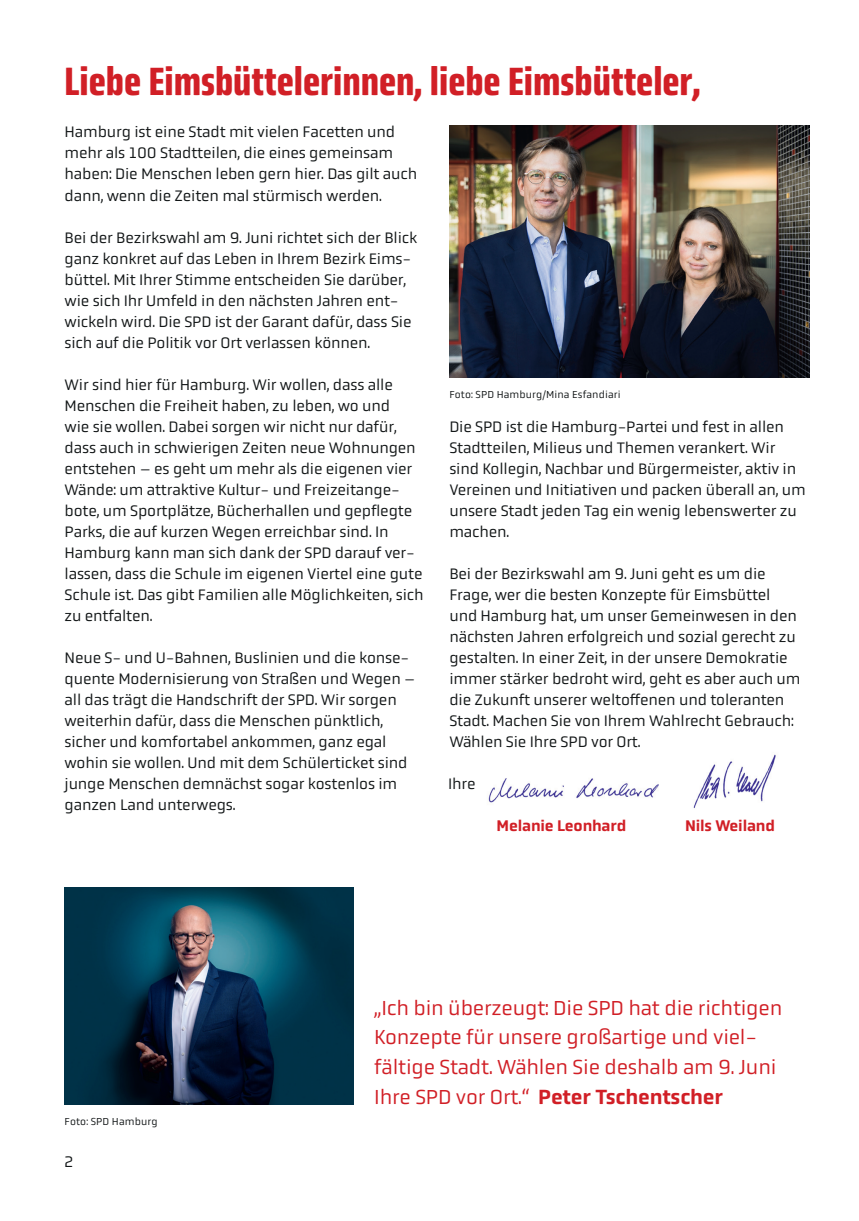
<style>
.page{position:relative;width:859px;height:1221px;background:#fff}
.page>*{position:absolute;margin:0;border:0;box-sizing:border-box;transform-origin:0 0}
.t1{font:500 40.25px "Obvia Condensed";color:#d11f26}
.t2{font:21px/29.8px "Obvia";letter-spacing:-.01em;color:#d11f26}
.t3{font:15.75px/21px "Obvia";letter-spacing:-.01em;color:#121617}
.t4{font:500 15.75px "Obvia";letter-spacing:-.01em;color:#d11f26}
.t5{font:10.5px "Obvia";letter-spacing:.01em;color:#121617}
.s1{font-weight:500}
</style>
<div class="page">
<img style="left:488px;top:778px;width:171px;height:25px">
<img style="left:693px;top:754px;width:83px;height:55px">
<img style="left:449px;top:125px;width:360px;height:252px">
<img style="left:64px;top:887px;width:289px;height:217px">
<h1 class="t1" style="left:64px;top:57px;width:637px">Liebe Eimsbüttelerinnen, liebe Eimsbütteler,</h1>
<p class="t3" style="left:64px;top:122px;width:354px">Hamburg ist eine Stadt mit vielen Facetten und mehr als 100 Stadtteilen, die eines gemeinsam haben: Die Menschen leben gern hier. Das gilt auch dann, wenn die Zeiten mal stürmisch werden.</p>
<p class="t3" style="left:64px;top:227px;width:354px">Bei der Bezirkswahl am 9. Juni richtet sich der Blick ganz konkret auf das Leben in Ihrem Bezirk Eims&shy;büttel. Mit Ihrer Stimme entscheiden Sie darüber, wie sich Ihr Umfeld in den nächsten Jahren ent&shy;wickeln wird. Die SPD ist der Garant dafür, dass Sie sich auf die Politik vor Ort verlassen können.</p>
<p class="t3" style="left:64px;top:374px;width:360px">Wir sind hier für Hamburg. Wir wollen, dass alle Menschen die Freiheit haben, zu leben, wo und<br>wie sie wollen. Dabei sorgen wir nicht nur dafür, dass auch in schwierigen Zeiten neue Wohnungen entstehen – es geht um mehr als die eigenen vier Wände: um attraktive Kultur- und Freizeitange&shy;bote, um Sportplätze, Bücherhallen und gepflegte Parks, die auf kurzen Wegen erreichbar sind. In Hamburg kann man sich dank der SPD darauf ver&shy;lassen, dass die Schule im eigenen Viertel eine gute Schule ist. Das gibt Familien alle Möglichkeiten, sich zu entfalten.</p>
<p class="t3" style="left:64px;top:647px;width:352px">Neue S- und U-Bahnen, Buslinien und die konse&shy;quente Modernisierung von Straßen und Wegen – all das trägt die Handschrift der SPD. Wir sorgen weiterhin dafür, dass die Menschen pünktlich, sicher und komfortabel ankommen, ganz egal wohin sie wollen. Und mit dem Schülerticket sind junge Menschen demnächst sogar kostenlos im ganzen Land unterwegs.</p>
<p class="t5" style="left:449px;top:388px;width:173px">Foto: SPD Hamburg/Mina Esfandiari</p>
<p class="t3" style="left:449px;top:416px;width:358px">Die SPD ist die Hamburg-Partei und fest in allen Stadtteilen, Milieus und Themen verankert. Wir sind Kollegin, Nachbar und Bürgermeister, aktiv in Vereinen und Initiativen und packen überall an, um unsere Stadt jeden Tag ein wenig lebenswerter zu machen.</p>
<p class="t3" style="left:449px;top:563px;width:352px">Bei der Bezirkswahl am 9. Juni geht es um die Frage, wer die besten Konzepte für Eimsbüttel und Hamburg hat, um unser Gemeinwesen in den nächsten Jahren erfolgreich und sozial gerecht zu gestalten. In einer Zeit, in der unsere Demokratie immer stärker bedroht wird, geht es aber auch um die Zukunft unserer weltoffenen und toleranten Stadt. Machen Sie von Ihrem Wahlrecht Gebrauch:<br>Wählen Sie Ihre SPD vor Ort.</p>
<p class="t3" style="left:448px;top:772px;width:29px">Ihre</p>
<p class="t4" style="left:496px;top:815px;width:131px">Melanie Leonhard</p>
<p class="t4" style="left:684px;top:815px;width:91px">Nils Weiland</p>
<p class="t5" style="left:64px;top:1115px;width:94px">Foto: SPD Hamburg</p>
<p class="t3" style="left:64px;top:1151px;width:10px">2</p>
<h2 class="t2" style="left:374px;top:992px;width:409px">„Ich bin überzeugt: Die SPD hat die richtigen Konzepte für unsere großartige und viel&shy;fältige Stadt. Wählen Sie deshalb am 9. Juni Ihre SPD vor Ort.“ <span class="s1">Peter Tschentscher</span></h2>
</div>
